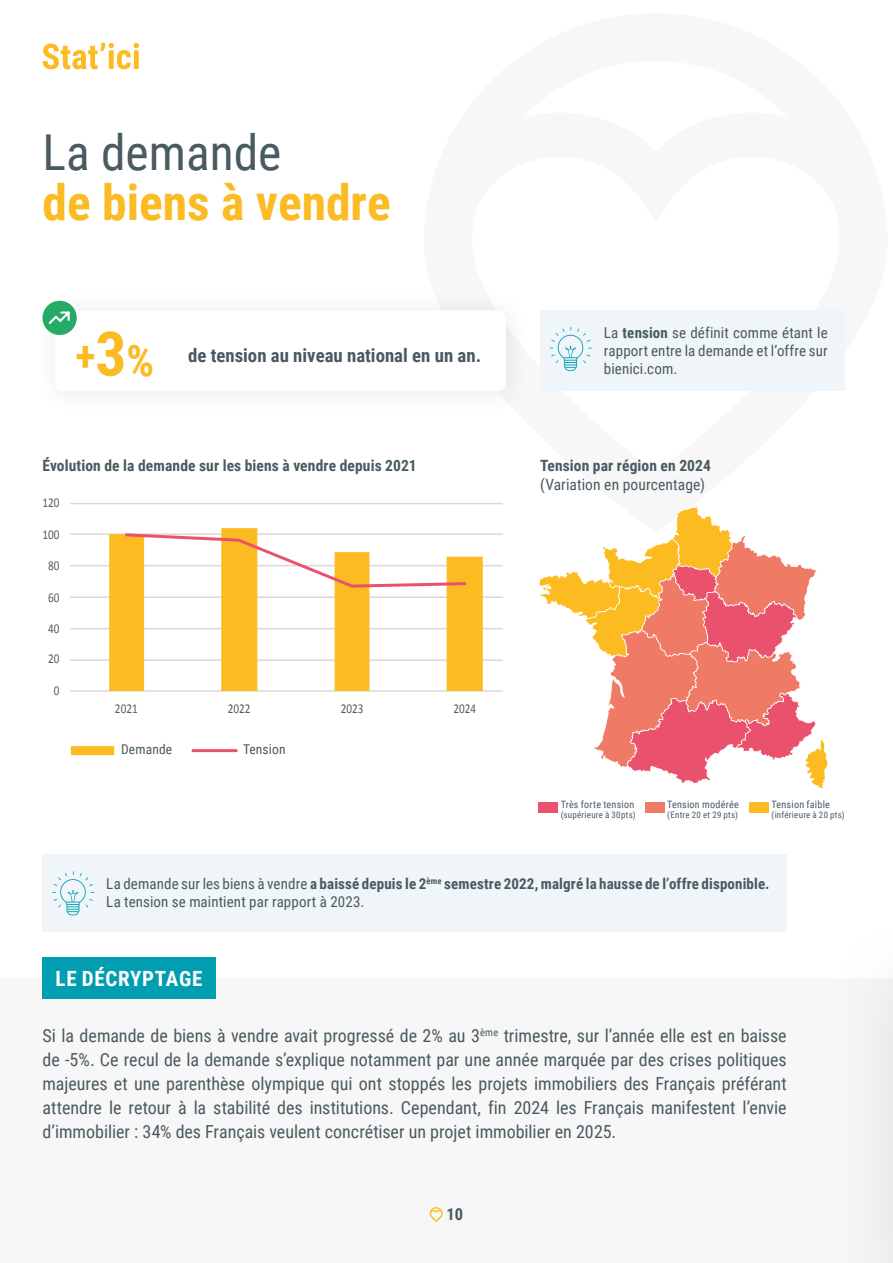
<style>
.page{position:relative;width:893px;height:1263px;background:#fff}
.page>*{position:absolute;margin:0;border:0;box-sizing:border-box;transform-origin:0 0}
.t1{font:700 49.5px "Roboto Condensed";color:#fbbb25}
.t2{font:49.5px "Roboto Condensed";color:#4a5a61}
.t3{font:700 42px "Roboto Condensed";color:#fbbb25}
.t4{font:700 21px "Roboto Condensed";letter-spacing:.035em;color:#fff}
.t5{font:700 18.75px "Roboto Condensed";color:#4a5a61}
.t6{font:18px/24px "Roboto Condensed";color:#4a5a61;text-align:justify}
.t7{font:700 16.5px "Roboto Condensed";color:#4a5a61}
.t8{font:700 15.45px "Roboto Condensed";letter-spacing:.005em;color:#4a5a61}
.t9{font:15.45px "Roboto Condensed";letter-spacing:.005em;color:#4a5a61}
.t10{font:15px/18px "Roboto Condensed";letter-spacing:.01em;color:#4a5a61}
.t11{font:13.5px "Calibri";color:#5b5a5a;scale:.83 1}
.t12{font:13.5px "Roboto Condensed";letter-spacing:.01em;color:#4a5a61}
.t13{font:10.2px "Roboto Condensed";letter-spacing:.02em;color:#4a5a61}
.t14{font:9px "Roboto Condensed";letter-spacing:.03em;color:#4a5a61}
.s1{font-size:61.5px}
.s2{font-size:43.5px}
.s3{font-weight:700}
</style>
<div class="page">
<svg style="left:814px;top:739px;width:13px;height:49px"></svg>
<svg style="left:539px;top:506px;width:278px;height:278px"></svg>
<div style="left:0;top:978px;width:893px;height:285px;background:#f7f7f7"></div>
<svg style="left:43px;top:43px;width:96px;height:26px"></svg>
<div style="left:71px;top:746px;width:43px;height:9px;background:#fbbb21"></div>
<hr style="left:193px;top:749px;width:43px;height:3px;background:#ea516d">
<svg style="left:430px;top:1207px;width:13px;height:15px"></svg>
<div style="left:43px;top:855px;width:744px;height:77px;background:#eff5f8"></div>
<div style="left:538px;top:802px;width:20px;height:11px;background:#ea516d"></div>
<div style="left:645px;top:802px;width:19px;height:11px;background:#ef7a65"></div>
<div style="left:749px;top:802px;width:20px;height:11px;background:#fbbb21"></div>
<svg style="left:52px;top:871px;width:42px;height:44px"></svg>
<div style="left:821px;top:906px;width:72px;height:357px;background:#f5f5f5"></div>
<hr style="left:892px;top:978px;width:1px;height:285px;background:#fff">
<div style="left:43px;top:957px;width:173px;height:41px;background:#009eb0"></div>
<hr style="left:70px;top:659px;width:433px;height:2px;background:#dad9d9">
<hr style="left:70px;top:628px;width:433px;height:1px;background:#dad9d9">
<hr style="left:70px;top:596px;width:433px;height:2px;background:#dad9d9">
<hr style="left:70px;top:565px;width:433px;height:1px;background:#dad9d9">
<hr style="left:70px;top:533px;width:433px;height:2px;background:#dad9d9">
<hr style="left:70px;top:503px;width:433px;height:1px;background:#dad9d9">
<hr style="left:70px;top:690px;width:433px;height:2px;background:#dad9d9">
<svg style="left:109px;top:528px;width:374px;height:163px"></svg>
<svg style="left:124px;top:532px;width:343px;height:57px"></svg>
<div style="left:35px;top:290px;width:495px;height:125px;background:#fbfbfb"></div>
<div style="left:55px;top:310px;width:451px;height:81px;background:#fff;border-radius:8px"></div>
<div style="left:43px;top:301px;width:34px;height:34px;background:#23ab67;border-radius:50%"></div>
<svg style="left:48px;top:311px;width:22px;height:13px"></svg>
<div style="left:540px;top:310px;width:305px;height:81px;background:#eff5f8"></div>
<svg style="left:550px;top:327px;width:42px;height:44px"></svg>
<h1 class="t2" style="left:43px;top:118px;width:240px">La demande</h1>
<h1 class="t1" style="left:43px;top:168px;width:350px">de biens à vendre</h1>
<h2 class="t3" style="left:75px;top:327px;width:80px">+<span class="s1">3</span><span class="s2">%</span></h2>
<p class="t5" style="left:188px;top:342px;width:295px">de tension au niveau national en un an.</p>
<p class="t10" style="left:604px;top:323px;width:225px;text-align:justify">La <span class="s3">tension</span> se définit comme étant le rapport entre la demande et l’offre sur bienici.com.</p>
<p class="t8" style="left:43px;top:455px;width:376px">Évolution de la demande sur les biens à vendre depuis 2021</p>
<p class="t8" style="left:540px;top:455px;width:172px">Tension par région en 2024</p>
<p class="t9" style="left:540px;top:473px;width:166px">(Variation en pourcentage)</p>
<p class="t11" style="left:42px;top:493px;width:22px">120</p>
<p class="t11" style="left:42px;top:525px;width:22px">100</p>
<p class="t11" style="left:48px;top:556px;width:15px">80</p>
<p class="t11" style="left:48px;top:588px;width:15px">60</p>
<p class="t11" style="left:48px;top:619px;width:15px">40</p>
<p class="t11" style="left:48px;top:649px;width:15px">20</p>
<p class="t11" style="left:54px;top:681px;width:8px">0</p>
<p class="t11" style="left:115px;top:699px;width:29px">2021</p>
<p class="t11" style="left:228px;top:699px;width:29px">2022</p>
<p class="t11" style="left:341px;top:699px;width:29px">2023</p>
<p class="t11" style="left:454px;top:699px;width:29px">2024</p>
<p class="t12" style="left:121px;top:740px;width:53px">Demande</p>
<p class="t12" style="left:243px;top:740px;width:44px">Tension</p>
<p class="t13" style="left:561px;top:797px;width:75px">Très forte tension</p>
<p class="t14" style="left:561px;top:809px;width:76px">(supérieure à 30pts)</p>
<p class="t13" style="left:667px;top:797px;width:73px">Tension modérée</p>
<p class="t14" style="left:667px;top:809px;width:72px">(Entre 20 et 29 pts)</p>
<p class="t13" style="left:772px;top:797px;width:60px">Tension faible</p>
<p class="t14" style="left:772px;top:809px;width:75px">(inférieure à 20 pts)</p>
<p class="t10" style="left:106px;top:874px;width:665px">La demande sur les biens à vendre <span class="s3">a baissé depuis le 2</span><sup>ème</sup> <span class="s3">semestre 2022, malgré la hausse de l’offre disponible.<br></span>La tension se maintient par rapport à 2023.</p>
<p class="t4" style="left:56px;top:963px;width:148px">LE DÉCRYPTAGE</p>
<p class="t6" style="left:43px;top:1022px;width:746px">Si la demande de biens à vendre avait progressé de 2% au 3<sup>ème</sup> trimestre, sur l’année elle est en baisse de -5%. Ce recul de la demande s’explique notamment par une année marquée par des crises politiques majeures et une parenthèse olympique qui ont stoppés les projets immobiliers des Français préférant attendre le retour à la stabilité des institutions. Cependant, fin 2024 les Français manifestent l’envie d’immobilier : 34% des Français veulent concrétiser un projet immobilier en 2025.</p>
<p class="t7" style="left:447px;top:1203px;width:18px">10</p>
</div>
